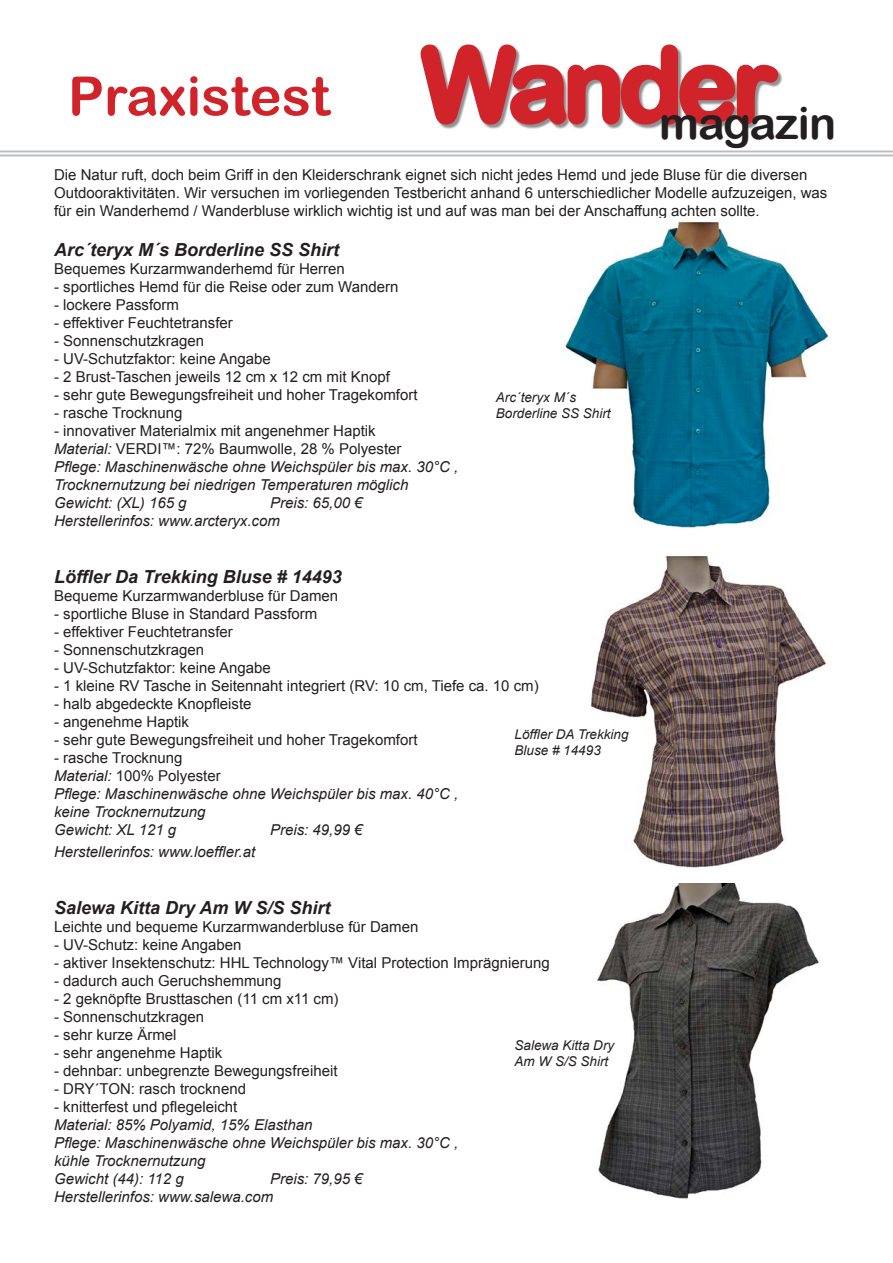
<style>
.page{position:relative;width:893px;height:1263px;background:#fff}
.page>*{position:absolute;margin:0;border:0;box-sizing:border-box;transform-origin:0 0}
.t1{font:54px "Arial Rounded MT Bold";color:#d1232a}
.t2{font:45px "Arial Rounded MT Bold";letter-spacing:-.02em;color:#231f20}
.t3{font:italic 700 18px "Arial";color:#231f20}
.t4{font:15px/18px "Arial";color:#231f20}
.t5{font:italic 15px "Arial";color:#231f20}
.t6{font:italic 13.5px/16.2px "Arial";color:#231f20}
.s1{font-size:102px}
.s2{font-style:italic}
</style>
<div class="page">
<hr style="left:0;top:150px;width:893px;height:2px;background:#bcbdc0">
<hr style="left:0;top:154px;width:893px;height:2px;background:#bcbdc0">
<svg style="left:420px;top:44px;width:362px;height:84px"></svg>
<img style="left:562px;top:221px;width:268px;height:307px">
<img style="left:590px;top:555px;width:237px;height:312px">
<img style="left:597px;top:884px;width:222px;height:315px">
<h1 class="t1" style="left:68px;top:64px;width:710px">Praxistest <span class="s1">Wander</span></h1>
<h2 class="t2" style="left:659px;top:96px;width:179px">magazin</h2>
<p class="t4" style="left:54px;top:166px;width:775px">Die Natur ruft, doch beim Griff in den Kleiderschrank eignet sich nicht jedes Hemd und jede Bluse für die diversen<br>Outdooraktivitäten. Wir versuchen im vorliegenden Testbericht anhand 6 unterschiedlicher Modelle aufzuzeigen, was für ein Wanderhemd / Wanderbluse wirklich wichtig ist und auf was man bei der Anschaffung achten sollte.</p>
<p class="t3" style="left:54px;top:238px;width:287px">Arc´teryx M´s Borderline SS Shirt</p>
<p class="t4" style="left:54px;top:259px;width:292px">Bequemes Kurzarmwanderhemd für Herren</p>
<p class="t4" style="left:54px;top:277px;width:346px">- sportliches Hemd für die Reise oder zum Wandern</p>
<p class="t4" style="left:54px;top:295px;width:127px">- lockere Passform</p>
<p class="t4" style="left:54px;top:313px;width:180px">- effektiver Feuchtetransfer</p>
<p class="t4" style="left:54px;top:331px;width:152px">- Sonnenschutzkragen</p>
<p class="t4" style="left:54px;top:349px;width:218px">- UV-Schutzfaktor: keine Angabe</p>
<p class="t4" style="left:54px;top:367px;width:337px">- 2 Brust-Taschen jeweils 12 cm x 12 cm mit Knopf</p>
<p class="t4" style="left:54px;top:385px;width:365px">- sehr gute Bewegungsfreiheit und hoher Tragekomfort</p>
<p class="t4" style="left:54px;top:403px;width:130px">- rasche Trocknung</p>
<p class="t4" style="left:54px;top:421px;width:323px">- innovativer Materialmix mit angenehmer Haptik</p>
<p class="t4" style="left:54px;top:439px;width:349px"><span class="s2">Material:</span> VERDI™: 72% Baumwolle, 28 % Polyester</p>
<p class="t5" style="left:54px;top:457px;width:406px">Pflege: Maschinenwäsche ohne Weichspüler bis max. 30°C ,</p>
<p class="t5" style="left:54px;top:475px;width:356px">Trocknernutzung bei niedrigen Temperaturen möglich</p>
<p class="t5" style="left:54px;top:493px;width:134px">Gewicht: (XL) 165 g</p>
<p class="t5" style="left:270px;top:493px;width:94px">Preis: 65,00 €</p>
<p class="t5" style="left:54px;top:511px;width:227px">Herstellerinfos: www.arcteryx.com</p>
<p class="t6" style="left:496px;top:389px;width:82px">Arc´teryx M´s</p>
<p class="t6" style="left:496px;top:406px;width:116px">Borderline SS Shirt</p>
<p class="t3" style="left:54px;top:565px;width:289px">Löffler Da Trekking Bluse # 14493</p>
<p class="t4" style="left:54px;top:587px;width:286px">Bequeme Kurzarmwanderbluse für Damen</p>
<p class="t4" style="left:54px;top:605px;width:265px">- sportliche Bluse in Standard Passform</p>
<p class="t4" style="left:54px;top:623px;width:180px">- effektiver Feuchtetransfer</p>
<p class="t4" style="left:54px;top:641px;width:152px">- Sonnenschutzkragen</p>
<p class="t4" style="left:54px;top:659px;width:218px">- UV-Schutzfaktor: keine Angabe</p>
<p class="t4" style="left:54px;top:677px;width:486px">- 1 kleine RV Tasche in Seitennaht integriert (RV: 10 cm, Tiefe ca. 10 cm)</p>
<p class="t4" style="left:54px;top:695px;width:199px">- halb abgedeckte Knopfleiste</p>
<p class="t4" style="left:54px;top:713px;width:137px">- angenehme Haptik</p>
<p class="t4" style="left:54px;top:731px;width:365px">- sehr gute Bewegungsfreiheit und hoher Tragekomfort</p>
<p class="t4" style="left:54px;top:749px;width:130px">- rasche Trocknung</p>
<p class="t4" style="left:54px;top:767px;width:168px"><span class="s2">Material:</span> 100% Polyester</p>
<p class="t5" style="left:54px;top:784px;width:406px">Pflege: Maschinenwäsche ohne Weichspüler bis max. 40°C ,</p>
<p class="t5" style="left:54px;top:802px;width:153px">keine Trocknernutzung</p>
<p class="t5" style="left:54px;top:820px;width:124px">Gewicht: XL 121 g</p>
<p class="t5" style="left:270px;top:820px;width:94px">Preis: 49,99 €</p>
<p class="t5" style="left:54px;top:842px;width:203px">Herstellerinfos: www.loeffler.at</p>
<p class="t6" style="left:514px;top:726px;width:116px">Löffler DA Trekking<br>Bluse # 14493</p>
<p class="t3" style="left:54px;top:896px;width:278px">Salewa Kitta Dry Am W S/S Shirt</p>
<p class="t4" style="left:54px;top:918px;width:366px">Leichte und bequeme Kurzarmwanderbluse für Damen</p>
<p class="t4" style="left:54px;top:936px;width:189px">- UV-Schutz: keine Angaben</p>
<p class="t4" style="left:54px;top:954px;width:497px">- aktiver Insektenschutz: HHL Technology™ Vital Protection Imprägnierung</p>
<p class="t4" style="left:54px;top:972px;width:229px">- dadurch auch Geruchshemmung</p>
<p class="t4" style="left:54px;top:990px;width:286px">- 2 geknöpfte Brusttaschen (11 cm x11 cm)</p>
<p class="t4" style="left:54px;top:1008px;width:152px">- Sonnenschutzkragen</p>
<p class="t4" style="left:54px;top:1026px;width:124px">- sehr kurze Ärmel</p>
<p class="t4" style="left:54px;top:1044px;width:170px">- sehr angenehme Haptik</p>
<p class="t4" style="left:54px;top:1062px;width:285px">- dehnbar: unbegrenzte Bewegungsfreiheit</p>
<p class="t4" style="left:54px;top:1080px;width:193px">- DRY´TON: rasch trocknend</p>
<p class="t4" style="left:54px;top:1098px;width:185px">- knitterfest und pflegeleicht</p>
<p class="t5" style="left:54px;top:1115px;width:260px">Material: 85% Polyamid, 15% Elasthan</p>
<p class="t5" style="left:54px;top:1133px;width:406px">Pflege: Maschinenwäsche ohne Weichspüler bis max. 30°C ,</p>
<p class="t5" style="left:54px;top:1151px;width:153px">kühle Trocknernutzung</p>
<p class="t5" style="left:54px;top:1169px;width:131px">Gewicht (44): 112 g</p>
<p class="t5" style="left:270px;top:1169px;width:94px">Preis: 79,95 €</p>
<p class="t5" style="left:54px;top:1187px;width:221px">Herstellerinfos: www.salewa.com</p>
<p class="t6" style="left:514px;top:1037px;width:101px">Salewa Kitta Dry<br>Am W S/S Shirt</p>
</div>
